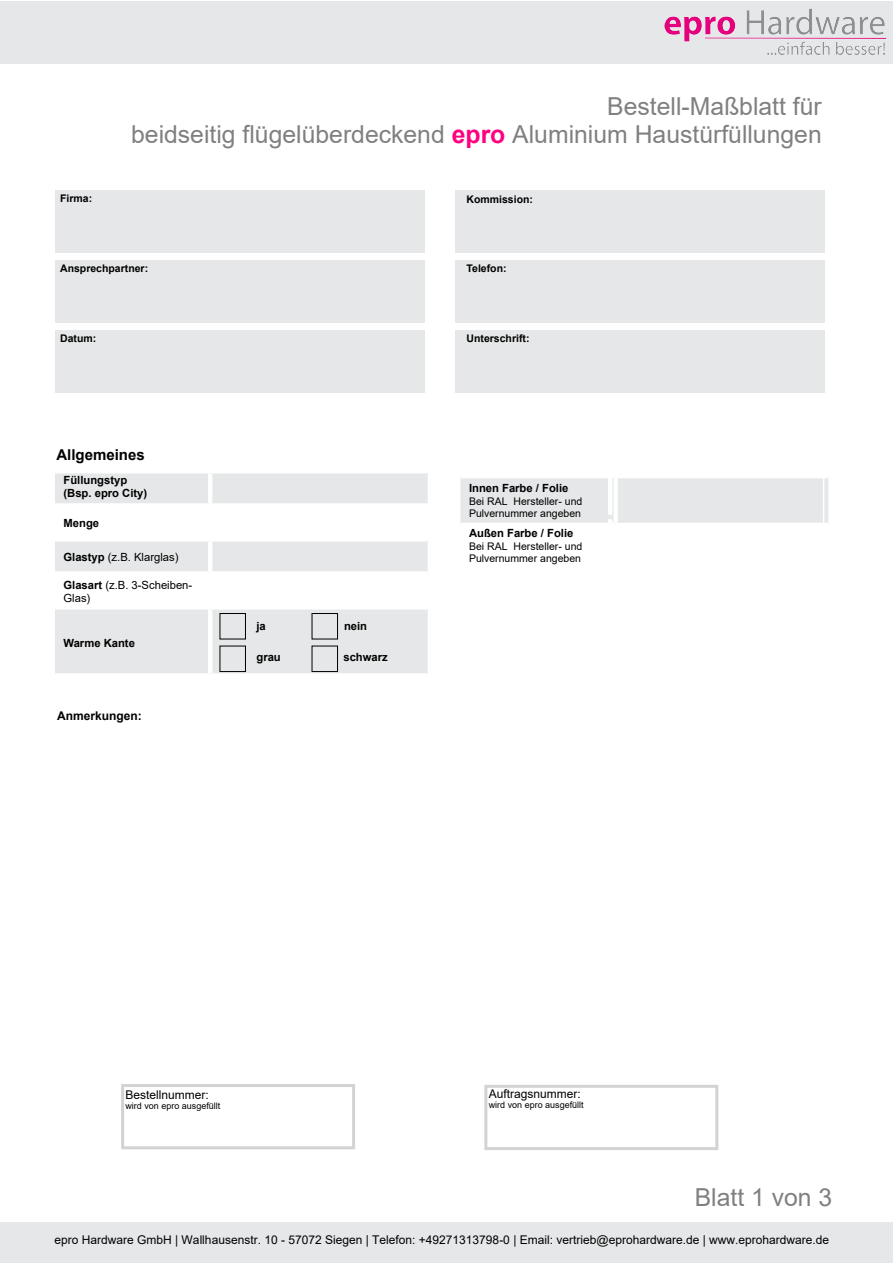
<style>
.page{position:relative;width:893px;height:1263px;background:#fff}
.page>*{position:absolute;margin:0;border:0;box-sizing:border-box;transform-origin:0 0}
.t1{font:24.75px/27.8px "Arial";color:#808080;text-align:right}
.t2{font:700 15px "Arial";color:#000}
.t3{font:12px "Arial";color:#000}
.t4{font:700 12px "Arial";color:#000}
.t5{font:700 11.25px/13.5px "Arial";color:#000}
.t6{font:11.25px/13.5px "Arial";color:#000}
.t7{font:10.5px/12.5px "Arial";color:#000}
.t8{font:700 10.5px "Arial";color:#000}
.t9{font:9px "Arial";color:#000}
.s1{font-weight:700;color:#ff0080}
.s2{font-weight:700}
.s3{font-style:inherit}
</style>
<div class="page">
<div style="left:55px;top:190px;width:369px;height:63px;background:#e6e7e8"></div>
<div style="left:455px;top:191px;width:369px;height:62px;background:#e6e7e8"></div>
<div style="left:55px;top:260px;width:369px;height:62px;background:#e6e7e8"></div>
<div style="left:455px;top:260px;width:369px;height:62px;background:#e6e7e8"></div>
<div style="left:55px;top:330px;width:369px;height:62px;background:#e6e7e8"></div>
<div style="left:455px;top:330px;width:369px;height:62px;background:#e6e7e8"></div>
<svg style="left:55px;top:473px;width:373px;height:200px;fill:#e6e7e8"></svg>
<hr style="left:208px;top:473px;width:4px;height:30px;background:#fff">
<hr style="left:208px;top:507px;width:4px;height:30px;background:#fff">
<hr style="left:208px;top:541px;width:4px;height:30px;background:#fff">
<hr style="left:208px;top:575px;width:4px;height:30px;background:#fff">
<hr style="left:208px;top:609px;width:4px;height:64px;background:#fff">
<hr style="left:55px;top:503px;width:155px;height:4px;background:#fff">
<hr style="left:210px;top:503px;width:218px;height:4px;background:#fff">
<hr style="left:55px;top:537px;width:155px;height:4px;background:#fff">
<hr style="left:210px;top:537px;width:218px;height:4px;background:#fff">
<hr style="left:55px;top:571px;width:155px;height:4px;background:#fff">
<hr style="left:210px;top:571px;width:218px;height:4px;background:#fff">
<hr style="left:55px;top:605px;width:155px;height:4px;background:#fff">
<hr style="left:210px;top:605px;width:218px;height:4px;background:#fff">
<div style="left:460px;top:478px;width:368px;height:45px;background:#e6e7e8"></div>
<hr style="left:608px;top:473px;width:4px;height:42px;background:#fff">
<hr style="left:608px;top:519px;width:4px;height:54px;background:#fff">
<hr style="left:614px;top:478px;width:4px;height:45px;background:#fff">
<hr style="left:823px;top:471px;width:1px;height:46px;background:#fff">
<hr style="left:823px;top:517px;width:1px;height:58px;background:#fff">
<div style="left:220px;top:613px;width:26px;height:26px;border:1px solid #000"></div>
<div style="left:312px;top:613px;width:26px;height:26px;border:1px solid #000"></div>
<div style="left:220px;top:646px;width:26px;height:26px;border:1px solid #000"></div>
<div style="left:312px;top:646px;width:26px;height:26px;border:1px solid #000"></div>
<div style="left:0;top:1px;width:893px;height:62px;background:#e6e7e8"></div>
<img style="left:664px;top:8px;width:223px;height:47px">
<div style="left:0;top:1222px;width:893px;height:41px;background:#e6e7e8"></div>
<div style="left:121px;top:1084px;width:234px;height:65px;border:3px solid #d1d3d4"></div>
<div style="left:484px;top:1085px;width:234px;height:65px;border:3px solid #d1d3d4"></div>
<p class="t8" style="left:60px;top:190px;width:34px">Firma:</p>
<h1 class="t1" style="left:131px;top:93px;width:692px">Bestell-Maßblatt für<br>beidseitig flügelüberdeckend <span class="s1">epro</span> Aluminium Haustürfüllungen</h1>
<p class="t8" style="left:466px;top:191px;width:68px">Kommission:</p>
<p class="t8" style="left:60px;top:261px;width:90px">Ansprechpartner:</p>
<p class="t8" style="left:466px;top:261px;width:42px">Telefon:</p>
<p class="t8" style="left:60px;top:331px;width:38px">Datum:</p>
<p class="t8" style="left:466px;top:331px;width:64px">Unterschrift:</p>
<p class="t2" style="left:56px;top:444px;width:90px">Allgemeines</p>
<p class="t5" style="left:63px;top:473px;width:85px">Füllungstyp (Bsp. epro City)</p>
<p class="t5" style="left:63px;top:517px;width:37px">Menge</p>
<p class="t6" style="left:63px;top:551px;width:117px"><span class="s2">Glastyp</span> (z.B. Klarglas)</p>
<p class="t6" style="left:63px;top:578px;width:130px"><span class="s2">Glasart</span> (z.B. 3-Scheiben-<br>Glas)</p>
<p class="t5" style="left:63px;top:636px;width:73px">Warme Kante</p>
<p class="t4" style="left:57px;top:707px;width:86px">Anmerkungen:</p>
<p class="t5" style="left:256px;top:619px;width:11px">ja</p>
<p class="t5" style="left:344px;top:619px;width:25px">nein</p>
<p class="t5" style="left:256px;top:651px;width:26px">grau</p>
<p class="t5" style="left:343px;top:651px;width:46px">schwarz</p>
<p class="t5" style="left:469px;top:481px;width:101px">Innen Farbe / Folie</p>
<p class="t7" style="left:469px;top:495px;width:115px">Bei RAL Hersteller- und<br>Pulvernummer angeben</p>
<p class="t5" style="left:469px;top:527px;width:106px">Außen Farbe / Folie</p>
<p class="t7" style="left:469px;top:540px;width:115px">Bei RAL Hersteller- und<br>Pulvernummer angeben</p>
<p class="t3" style="left:125px;top:1086px;width:85px">Bestellnummer:</p>
<p class="t9" style="left:125px;top:1100px;width:97px">wird von epro ausgefüllt</p>
<p class="t3" style="left:489px;top:1085px;width:94px">Auftragsnummer:</p>
<p class="t9" style="left:489px;top:1098px;width:97px">wird von epro ausgefüllt</p>
<h1 class="t1" style="left:695px;top:1183px;width:139px">Blatt 1 von <span class="s3">3</span></h1>
<p class="t3" style="left:54px;top:1232px;width:776px">epro Hardware GmbH | Wallhausenstr. 10 - 57072 Siegen | Telefon: +49271313798-0 | Email: vertrieb@eprohardware.de | www.eprohardware.de</p>
</div>
